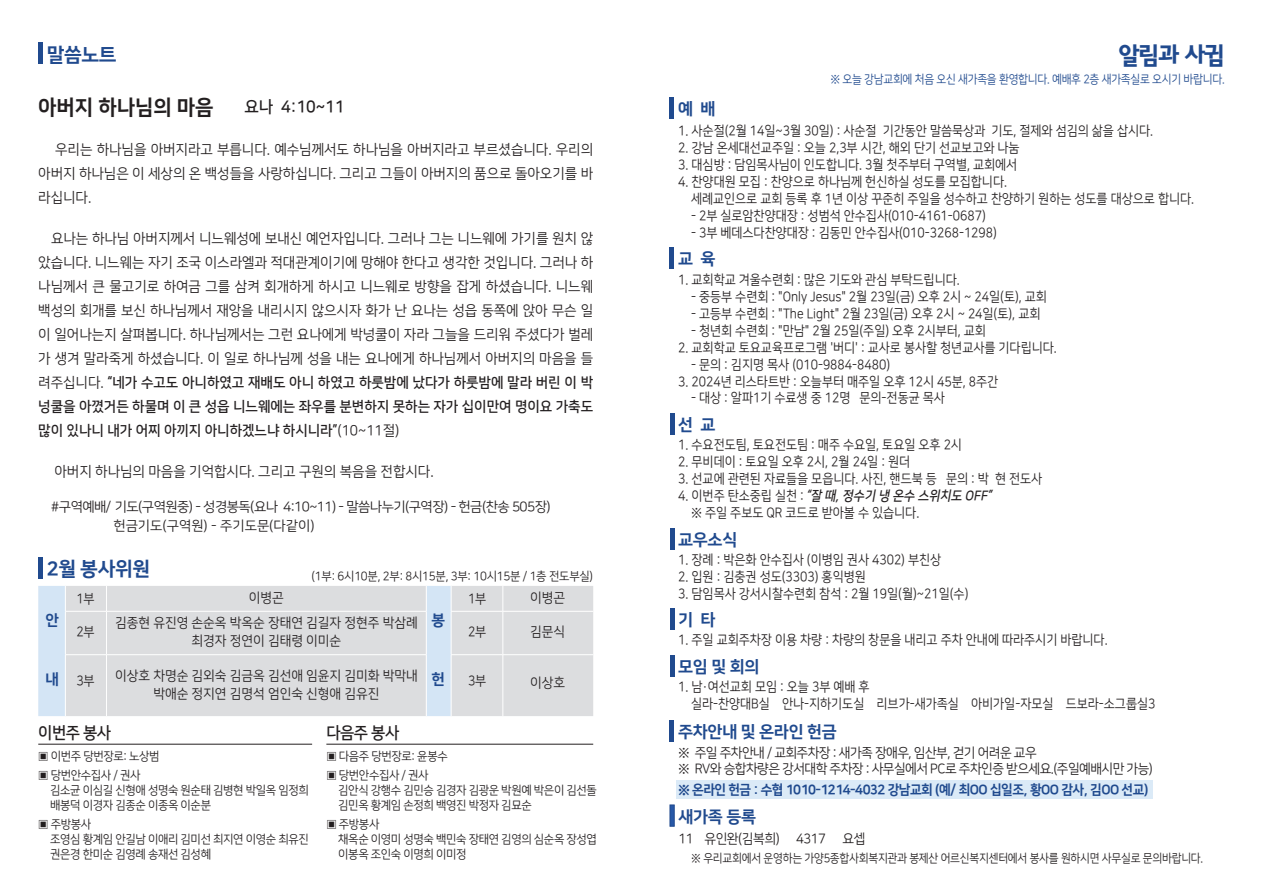
<style>
.page{position:relative;width:1263px;height:893px;background:#fff}
.page>*{position:absolute;margin:0;border:0;box-sizing:border-box;transform-origin:0 0}
.t1{font:24px "Rix BGEB";color:#204a8e;scale:.95 1}
.t2{font:21px "Nanum Square EB";color:#231f20;scale:.96 1}
.t3{font:19.5px "Nanum Square EB";letter-spacing:-.02em;color:#204a8e}
.t4{font:16.5px "Nanum Square EB";letter-spacing:-.02em;color:#204a8e}
.t5{font:16.5px "Nanum Square B";letter-spacing:-.03em;color:#231f20;scale:.95 1}
.t6{font:16.5px "Nanum Square B";letter-spacing:-.03em;color:#231f20;scale:.96 1}
.t7{font:15px "Nanum Square EB";color:#204a8e}
.t8{font:14.25px/24px "Nanum Square R";color:#231f20;text-align:justify;scale:.96 1}
.t9{font:13.5px "Nanum Square R";color:#231f20;scale:.9 1}
.t10{font:13.5px "Nanum Square R";color:#231f20;scale:.95 1}
.t11{font:13.5px "Nanum Square R";letter-spacing:-.04em;color:#231f20;scale:.95 1}
.t12{font:13.5px "Nanum Square R";letter-spacing:-.04em;color:#231f20}
.t13{font:13.5px "Nanum Square EB";letter-spacing:-.04em;color:#204a8e;scale:.95 1}
.t14{font:italic 13.5px "Nanum Square B";color:#231f20;scale:.9 1}
.t15{font:13.5px "Nanum Square R";letter-spacing:-.03em;color:#231f20;scale:.95 1}
.t16{font:13.5px "Nanum Square R";color:#231f20}
.t17{font:12px/15px "Nanum Square R";letter-spacing:-.03em;color:#231f20;scale:.95 1}
.t18{font:12px "Nanum Square R";letter-spacing:-.03em;color:#231f20;scale:.9 1}
.t19{font:12px "Nanum Square R";letter-spacing:-.02em;color:#204a8e;scale:.9 1}
.s1{font-family:"Nanum Square B"}
.s2{font-family:"Nanum Square R";font-style:normal}
.s3{color:#fff}
</style>
<div class="page">
<div style="left:38px;top:43px;width:5px;height:21px;background:#204a8e"></div>
<hr style="left:38px;top:744px;width:274px;height:1px;background:#231f20">
<hr style="left:326px;top:744px;width:267px;height:1px;background:#231f20">
<div style="left:38px;top:557px;width:5px;height:21px;background:#204a8e"></div>
<div style="left:38px;top:586px;width:27px;height:130px;background:#d4e5f5"></div>
<div style="left:66px;top:586px;width:527px;height:130px;background:#dcdddf"></div>
<svg style="left:106px;top:586px;width:1px;height:25px"></svg>
<svg style="left:426px;top:586px;width:1px;height:25px"></svg>
<svg style="left:451px;top:586px;width:1px;height:25px"></svg>
<svg style="left:503px;top:586px;width:1px;height:25px"></svg>
<hr style="left:65px;top:611px;width:41px;height:1px;background:#fff">
<hr style="left:106px;top:611px;width:320px;height:1px;background:#fff">
<hr style="left:106px;top:611px;width:1px;height:43px;background:#fff">
<hr style="left:426px;top:611px;width:1px;height:43px;background:#fff">
<hr style="left:451px;top:611px;width:52px;height:1px;background:#fff">
<hr style="left:451px;top:611px;width:1px;height:43px;background:#fff">
<hr style="left:503px;top:611px;width:90px;height:1px;background:#fff">
<hr style="left:503px;top:611px;width:1px;height:43px;background:#fff">
<hr style="left:65px;top:654px;width:41px;height:1px;background:#fff">
<hr style="left:106px;top:654px;width:320px;height:1px;background:#fff">
<hr style="left:106px;top:655px;width:1px;height:61px;background:#fff">
<hr style="left:426px;top:655px;width:1px;height:61px;background:#fff">
<hr style="left:451px;top:654px;width:52px;height:1px;background:#fff">
<hr style="left:451px;top:655px;width:1px;height:61px;background:#fff">
<hr style="left:503px;top:654px;width:90px;height:1px;background:#fff">
<hr style="left:503px;top:655px;width:1px;height:61px;background:#fff">
<hr style="left:670px;top:413px;width:4px;height:22px;background:#204a8e">
<hr style="left:670px;top:656px;width:4px;height:21px;background:#204a8e">
<hr style="left:670px;top:528px;width:4px;height:21px;background:#204a8e">
<hr style="left:670px;top:608px;width:4px;height:21px;background:#204a8e">
<hr style="left:670px;top:98px;width:4px;height:21px;background:#204a8e">
<hr style="left:670px;top:248px;width:4px;height:21px;background:#204a8e">
<div style="left:676px;top:780px;width:477px;height:18px;background:#dbeaf7"></div>
<hr style="left:670px;top:721px;width:4px;height:21px;background:#204a8e">
<hr style="left:670px;top:805px;width:4px;height:21px;background:#2554a0">
<p class="t3" style="left:47px;top:44px;width:71px">말씀노트</p>
<p class="t2" style="left:38px;top:96px;width:184px">아버지 하나님의 마음</p>
<p class="t6" style="left:244px;top:98px;width:106px">요나 4:10~11</p>
<p class="t8" style="left:38px;top:138px;width:580px;text-indent:17px">우리는 하나님을 아버지라고 부릅니다. 예수님께서도 하나님을 아버지라고 부르셨습니다. 우리의 아버지 하나님은 이 세상의 온 백성들을 사랑하십니다. 그리고 그들이 아버지의 품으로 돌아오기를 바 라십니다.</p>
<p class="t8" style="left:38px;top:227px;width:580px;text-indent:13px">요나는 하나님 아버지께서 니느웨성에 보내신 예언자입니다. 그러나 그는 니느웨에 가기를 원치 않 았습니다. 니느웨는 자기 조국 이스라엘과 적대관계이기에 망해야 한다고 생각한 것입니다. 그러나 하 나님께서 큰 물고기로 하여금 그를 삼켜 회개하게 하시고 니느웨로 방향을 잡게 하셨습니다. 니느웨 백성의 회개를 보신 하나님께서 재앙을 내리시지 않으시자 화가 난 요나는 성읍 동쪽에 앉아 무슨 일 이 일어나는지 살펴봅니다. 하나님께서는 그런 요나에게 박넝쿨이 자라 그늘을 드리워 주셨다가 벌레 가 생겨 말라죽게 하셨습니다. 이 일로 하나님께 성을 내는 요나에게 하나님께서 아버지의 마음을 들 려주십니다. <span class="s1">“네가 수고도 아니하였고 재배도 아니 하였고 하룻밤에 났다가 하룻밤에 말라 버린 이 박 넝쿨을 아꼈거든 하물며 이 큰 성읍 니느웨에는 좌우를 분변하지 못하는 자가 십이만여 명이요 가축도 많이 있나니 내가 어찌 아끼지 아니하겠느냐 하시니라”</span>(10~11절)</p>
<p class="t8" style="left:54px;top:460px;width:397px">아버지 하나님의 마음을 기억합시다. 그리고 구원의 복음을 전합시다.</p>
<p class="t12" style="left:51px;top:499px;width:501px">#구역예배/ 기도(구역원중) - 성경봉독(요나 4:10~11) - 말씀나누기(구역장) - 헌금(찬송 505장)</p>
<p class="t16" style="left:113px;top:519px;width:203px">헌금기도(구역원) - 주기도문(다같이)</p>
<p class="t3" style="left:47px;top:558px;width:105px">2월 봉사위원</p>
<p class="t7" style="left:45px;top:612px;width:15px">안</p>
<p class="t17" style="left:312px;top:569px;width:298px">(1부: 6시10분, 2부: 8시15분, 3부: 10시15분 / 1층 전도부실)</p>
<p class="t10" style="left:249px;top:591px;width:38px">이병곤</p>
<p class="t10" style="left:115px;top:616px;width:320px">김종현 유진영 손순옥 박옥순 장태연 김길자 정현주 박삼례</p>
<p class="t10" style="left:192px;top:634px;width:159px">최경자 정연이 김태령 이미순</p>
<p class="t10" style="left:115px;top:669px;width:320px">이상호 차명순 김외숙 김금옥 김선애 임윤지 김미화 박막내</p>
<p class="t10" style="left:153px;top:687px;width:240px">박애순 정지연 김명석 엄인숙 신형애 김유진</p>
<p class="t10" style="left:530px;top:591px;width:38px">이병곤</p>
<p class="t10" style="left:530px;top:624px;width:38px">김문식</p>
<p class="t10" style="left:530px;top:675px;width:38px">이상호</p>
<p class="t9" style="left:76px;top:592px;width:21px">1부</p>
<p class="t9" style="left:76px;top:625px;width:21px">2부</p>
<p class="t9" style="left:76px;top:674px;width:21px">3부</p>
<p class="t9" style="left:468px;top:592px;width:21px">1부</p>
<p class="t9" style="left:468px;top:625px;width:21px">2부</p>
<p class="t9" style="left:468px;top:674px;width:21px">3부</p>
<p class="t7" style="left:431px;top:612px;width:15px">봉</p>
<p class="t7" style="left:431px;top:671px;width:15px">헌</p>
<p class="t7" style="left:45px;top:671px;width:15px">내</p>
<p class="t5" style="left:38px;top:724px;width:78px">이번주 봉사</p>
<p class="t17" style="left:38px;top:749px;width:129px">▣ 이번주 당번장로: 노상범</p>
<p class="t17" style="left:38px;top:768px;width:109px">▣ 당번안수집사 / 권사</p>
<p class="t17" style="left:50px;top:783px;width:274px">김소균 이심길 신형애 성명숙 원순태 김병현 박일옥 임정희 배봉덕 이경자 김종순 이종옥 이순분</p>
<p class="t17" style="left:38px;top:817px;width:57px">▣ 주방봉사</p>
<p class="t17" style="left:50px;top:832px;width:274px">조영심 황계임 안길남 이애리 김미선 최지연 이영순 최유진 권은경 한미순 김영례 송재선 김성혜</p>
<p class="t5" style="left:326px;top:724px;width:78px">다음주 봉사</p>
<p class="t17" style="left:326px;top:749px;width:129px">▣ 다음주 당번장로: 윤봉수</p>
<p class="t17" style="left:326px;top:768px;width:109px">▣ 당번안수집사 / 권사</p>
<p class="t17" style="left:338px;top:783px;width:274px">김안식 강행수 김민승 김경자 김광운 박원예 박은이 김선돌 김민옥 황계임 손정희 백영진 박정자 김묘순</p>
<p class="t17" style="left:326px;top:817px;width:57px">▣ 주방봉사</p>
<p class="t17" style="left:338px;top:832px;width:274px">채옥순 이영미 성명숙 백민숙 장태연 김영의 심순옥 장성엽 이봉옥 조인숙 이명희 이미정</p>
<p class="t1" style="left:1119px;top:42px;width:113px">알림과 사귐</p>
<p class="t19" style="left:830px;top:73px;width:440px">※ 오늘 강남교회에 처음 오신 새가족을 환영합니다. 예배후 2층 새가족실로 오시기 바랍니다.</p>
<p class="t9" style="left:678px;top:124px;width:529px">1. 사순절(2월 14일~3월 30일) : 사순절 기간동안 말씀묵상과 기도, 절제와 섬김의 삶을 삽시다.</p>
<p class="t9" style="left:678px;top:141px;width:381px">2. 강남 온세대선교주일 : 오늘 2,3부 시간, 해외 단기 선교보고와 나눔</p>
<p class="t9" style="left:678px;top:158px;width:378px">3. 대심방 : 담임목사님이 인도합니다. 3월 첫주부터 구역별, 교회에서</p>
<p class="t9" style="left:678px;top:175px;width:367px">4. 찬양대원 모집 : 찬양으로 하나님께 헌신하실 성도를 모집합니다.</p>
<p class="t9" style="left:691px;top:192px;width:560px">세례교인으로 교회 등록 후 1년 이상 꾸준히 주일을 성수하고 찬양하기 원하는 성도를 대상으로 합니다.</p>
<p class="t9" style="left:691px;top:209px;width:329px">- 2부 실로암찬양대장 : 성범석 안수집사(010-4161-0687)</p>
<p class="t9" style="left:691px;top:226px;width:341px">- 3부 베데스다찬양대장 : 김동민 안수집사(010-3268-1298)</p>
<p class="t9" style="left:678px;top:273px;width:314px">1. 교회학교 겨울수련회 : 많은 기도와 관심 부탁드립니다.</p>
<p class="t9" style="left:691px;top:290px;width:397px">- 중등부 수련회 : "Only Jesus" 2월 23일(금) 오후 2시 ~ 24일(토), 교회</p>
<p class="t9" style="left:691px;top:306px;width:390px">- 고등부 수련회 : "The Light" 2월 23일(금) 오후 2시 ~ 24일(토), 교회</p>
<p class="t9" style="left:691px;top:323px;width:329px">- 청년회 수련회 : "만남" 2월 25일(주일) 오후 2시부터, 교회</p>
<p class="t9" style="left:678px;top:340px;width:422px">2. 교회학교 토요교육프로그램 '버디' : 교사로 봉사할 청년교사를 기다립니다.</p>
<p class="t9" style="left:691px;top:357px;width:223px">- 문의 : 김지명 목사 (010-9884-8480)</p>
<p class="t9" style="left:678px;top:374px;width:357px">3. 2024년 리스타트반 : 오늘부터 매주일 오후 12시 45분, 8주간</p>
<p class="t9" style="left:691px;top:391px;width:284px">- 대상 : 알파1기 수료생 중 12명 문의-전동균 목사</p>
<p class="t9" style="left:678px;top:438px;width:317px">1. 수요전도팀, 토요전도팀 : 매주 수요일, 토요일 오후 2시</p>
<p class="t9" style="left:678px;top:455px;width:259px">2. 무비데이 : 토요일 오후 2시, 2월 24일 : 원더</p>
<p class="t9" style="left:678px;top:472px;width:406px">3. 선교에 관련된 자료들을 모읍니다. 사진, 핸드북 등 문의 : 박 현 전도사</p>
<p class="t14" style="left:678px;top:488px;width:352px"><span class="s2">4. 이번주 탄소중립 실천 :</span> “잘때,정수기냉⋅온수스위치도OFF”</p>
<p class="t9" style="left:691px;top:506px;width:255px">※ 주일 주보도 QR 코드로 받아볼 수 있습니다.</p>
<p class="t9" style="left:678px;top:552px;width:294px">1. 장례 : 박은화 안수집사 (이병임 권사 4302) 부친상</p>
<p class="t9" style="left:678px;top:569px;width:210px">2. 입원 : 김충권 성도(3303) 홍익병원</p>
<p class="t9" style="left:678px;top:586px;width:324px">3. 담임목사 강서시찰수련회 참석 : 2월 19일(월)~21일(수)</p>
<p class="t9" style="left:678px;top:633px;width:479px">1. 주일 교회주차장 이용 차량 : 차량의 창문을 내리고 주차 안내에 따라주시기 바랍니다.</p>
<p class="t9" style="left:678px;top:680px;width:214px">1. 남·여선교회 모임 : 오늘 3부 예배 후</p>
<p class="t9" style="left:691px;top:696px;width:517px">실라-찬양대B실 안나-지하기도실 리브가-새가족실 아비가일-자모실 드보라-소그룹실3</p>
<p class="t4" style="left:678px;top:100px;width:39px">예 배</p>
<p class="t4" style="left:678px;top:250px;width:39px">교 육</p>
<p class="t4" style="left:678px;top:416px;width:39px">선 교</p>
<p class="t4" style="left:678px;top:531px;width:61px">교우소식</p>
<p class="t4" style="left:678px;top:610px;width:39px">기 타</p>
<p class="t4" style="left:678px;top:658px;width:83px">모임 및 회의</p>
<p class="t4" style="left:678px;top:723px;width:160px">주차안내 및 온라인 헌금</p>
<p class="t11" style="left:678px;top:745px;width:379px">※ 주일 주차안내 / 교회주차장 : 새가족 장애우, 임산부, 걷기 어려운 교우</p>
<p class="t11" style="left:678px;top:762px;width:501px">※ RV와 승합차량은 강서대학 주차장 : 사무실에서 PC로 주차인증 받으세요.(주일예배시만 가능)</p>
<p class="t13" style="left:678px;top:782px;width:496px">※ 온라인 헌금 : 수협 1010-1214-4032 강남교회 (예/ 최OO 십일조, 황OO 감사, 김OO 선교)</p>
<p class="t4" style="left:678px;top:807px;width:79px">새가족 등록</p>
<p class="t15" style="left:678px;top:832px;width:344px">11 유인완(김복희) 4317 요셉 <span class="s3">김선중(김정자) 3305</span></p>
<p class="t18" style="left:691px;top:852px;width:570px">※ 우리교회에서 운영하는 가양5종합사회복지관과 봉제산 어르신복지센터에서 봉사를 원하시면 사무실로 문의바랍니다.</p>
</div>
